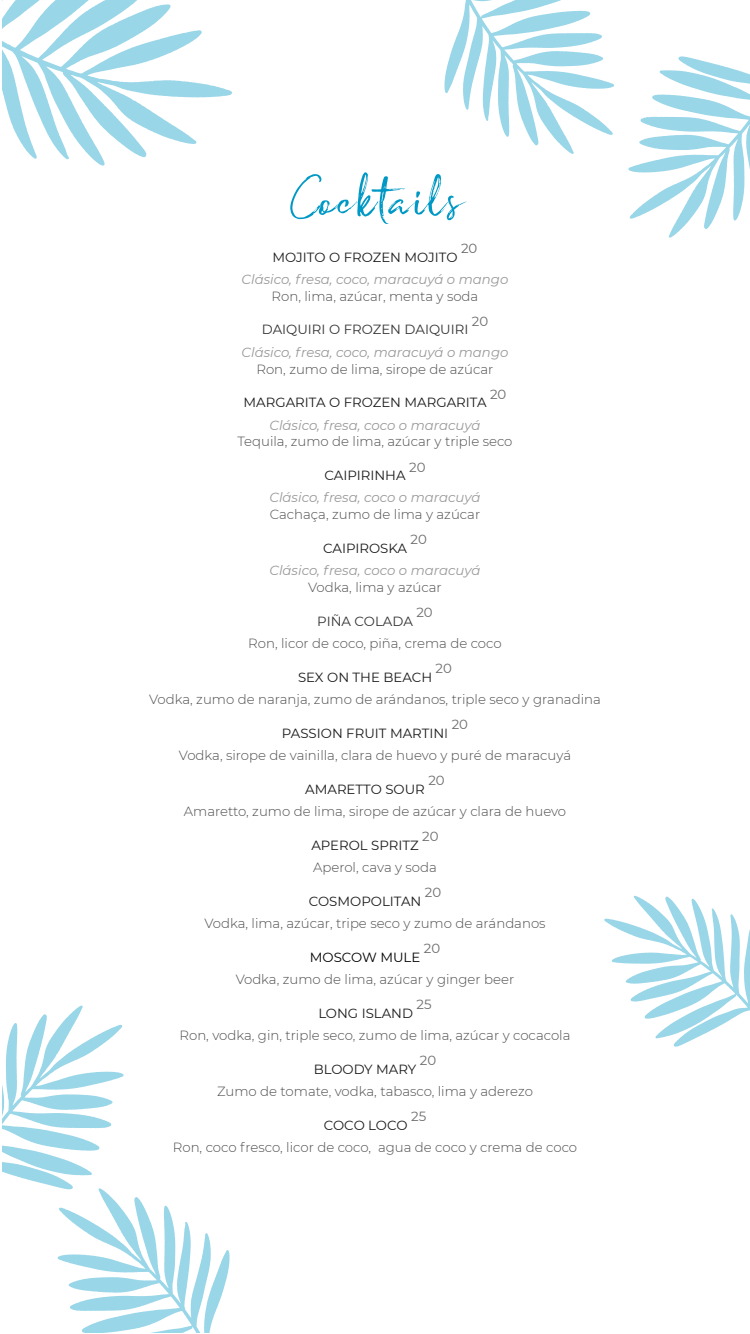
<style>
.page{position:relative;width:750px;height:1334px;background:#fff}
.page>*{position:absolute;margin:0;border:0;box-sizing:border-box;transform-origin:0 0}
.t1{font:67.2px "Broadcast Matter";letter-spacing:.025em;color:#0099c5}
.t2{font:300 13.3px "Montserrat";color:#4d4d4d}
.t3{font:13.3px "Montserrat";color:#1a1a1a}
.t4{font:italic 13.3px "Montserrat";color:#999}
.t5{font:13.3px "Montserrat";color:#333}
.t6{font:13.3px "Montserrat";color:#6b6b6b}
.t7{font:13.3px "Montserrat";color:#000}
.t8{font:13.3px "Montserrat";color:#686868}
.s1{color:#333}
</style>
<div class="page">
<svg style="left:604px;top:896px;width:146px;height:151px"></svg>
<svg style="left:2px;top:0;width:230px;height:166px"></svg>
<svg style="left:2px;top:1005px;width:228px;height:327px"></svg>
<svg style="left:628px;top:56px;width:122px;height:182px"></svg>
<svg style="left:444px;top:0;width:170px;height:154px"></svg>
<h1 class="t1" style="left:291px;top:159px;width:170px">Cocktails</h1>
<p class="t3" style="left:273px;top:248px;width:187px">MOJITO O FROZEN MOJITO</p>
<p class="t8" style="left:461px;top:239px;width:18px">20</p>
<p class="t4" style="left:242px;top:270px;width:268px">Clásico, fresa, coco, maracuyá o mango</p>
<p class="t2" style="left:272px;top:287px;width:208px">Ron, lima, azúcar, menta y soda</p>
<p class="t5" style="left:262px;top:321px;width:208px">DAIQUIRI O FROZEN DAIQUIRI</p>
<p class="t6" style="left:472px;top:312px;width:18px">20</p>
<p class="t4" style="left:242px;top:343px;width:268px">Clásico, fresa, coco, maracuyá o mango</p>
<p class="t2" style="left:256px;top:360px;width:239px">Ron, zumo de lima, sirope de azúcar</p>
<p class="t3" style="left:244px;top:393px;width:245px">MARGARITA O FROZEN MARGARITA</p>
<p class="t6" style="left:490px;top:385px;width:18px">20</p>
<p class="t4" style="left:269px;top:416px;width:213px">Clásico, fresa, coco o maracuyá</p>
<p class="t2" style="left:237px;top:433px;width:277px">Tequila, zumo de lima, azúcar y triple seco</p>
<p class="t3" style="left:325px;top:466px;width:83px">CAIPIRINHA</p>
<p class="t6" style="left:409px;top:458px;width:18px">20</p>
<p class="t4" style="left:269px;top:489px;width:213px">Clásico, fresa, coco o maracuyá</p>
<p class="t2" style="left:270px;top:506px;width:212px">Cachaça, zumo de lima y azúcar</p>
<p class="t3" style="left:323px;top:539px;width:85px">CAIPIROSKA</p>
<p class="t6" style="left:411px;top:531px;width:18px">20</p>
<p class="t4" style="left:269px;top:561px;width:213px">Clásico, fresa, coco o maracuyá</p>
<p class="t2" style="left:308px;top:578px;width:135px">Vodka, lima y azúcar</p>
<p class="t5" style="left:317px;top:612px;width:97px">PIÑA COLADA</p>
<p class="t6" style="left:416px;top:603px;width:18px">20</p>
<p class="t2" style="left:248px;top:634px;width:255px">Ron, licor de coco, piña, crema de coco</p>
<p class="t3" style="left:298px;top:668px;width:136px">SEX ON THE BEACH</p>
<p class="t6" style="left:436px;top:659px;width:18px">20</p>
<p class="t2" style="left:149px;top:690px;width:453px">Vodka, zumo de naranja, zumo de arándanos, triple seco y granadina</p>
<p class="t3" style="left:282px;top:724px;width:168px">PASSION FRUIT MARTIN<span class="s1">I</span></p>
<p class="t6" style="left:452px;top:715px;width:18px">20</p>
<p class="t2" style="left:179px;top:746px;width:394px">Vodka, sirope de vainilla, clara de huevo y puré de maracuyá</p>
<p class="t3" style="left:305px;top:780px;width:121px">AMARETTO SOUR</p>
<p class="t6" style="left:428px;top:771px;width:18px">20</p>
<p class="t2" style="left:184px;top:802px;width:384px">Amaretto, zumo de lima, sirope de azúcar y clara de huevo</p>
<p class="t3" style="left:311px;top:836px;width:109px">APEROL SPRITZ</p>
<p class="t6" style="left:422px;top:827px;width:18px">20</p>
<p class="t2" style="left:313px;top:858px;width:125px">Aperol, cava y soda</p>
<p class="t3" style="left:309px;top:892px;width:114px">COSMOPOLITAN</p>
<p class="t6" style="left:425px;top:883px;width:18px">20</p>
<p class="t2" style="left:204px;top:914px;width:343px">Vodka, lima, azúcar, tripe seco y zumo de arándanos</p>
<p class="t7" style="left:310px;top:948px;width:112px">MOSCOW MULE</p>
<p class="t6" style="left:424px;top:939px;width:18px">20</p>
<p class="t2" style="left:236px;top:970px;width:280px">Vodka, zumo de lima, azúcar y ginger beer</p>
<p class="t3" style="left:318px;top:1004px;width:96px">LONG ISLAND</p>
<p class="t6" style="left:417px;top:995px;width:17px">25</p>
<p class="t2" style="left:180px;top:1026px;width:392px">Ron, vodka, gin, triple seco, zumo de lima, azúcar y cocacola</p>
<p class="t3" style="left:314px;top:1060px;width:104px">BLOODY MARY</p>
<p class="t6" style="left:420px;top:1051px;width:18px">20</p>
<p class="t2" style="left:217px;top:1082px;width:317px">Zumo de tomate, vodka, tabasco, lima y aderezo</p>
<p class="t3" style="left:324px;top:1116px;width:85px">COCO LOCO</p>
<p class="t6" style="left:411px;top:1107px;width:17px">25</p>
<p class="t2" style="left:173px;top:1138px;width:406px">Ron, coco fresco, licor de coco, agua de coco y crema de coco</p>
</div>
